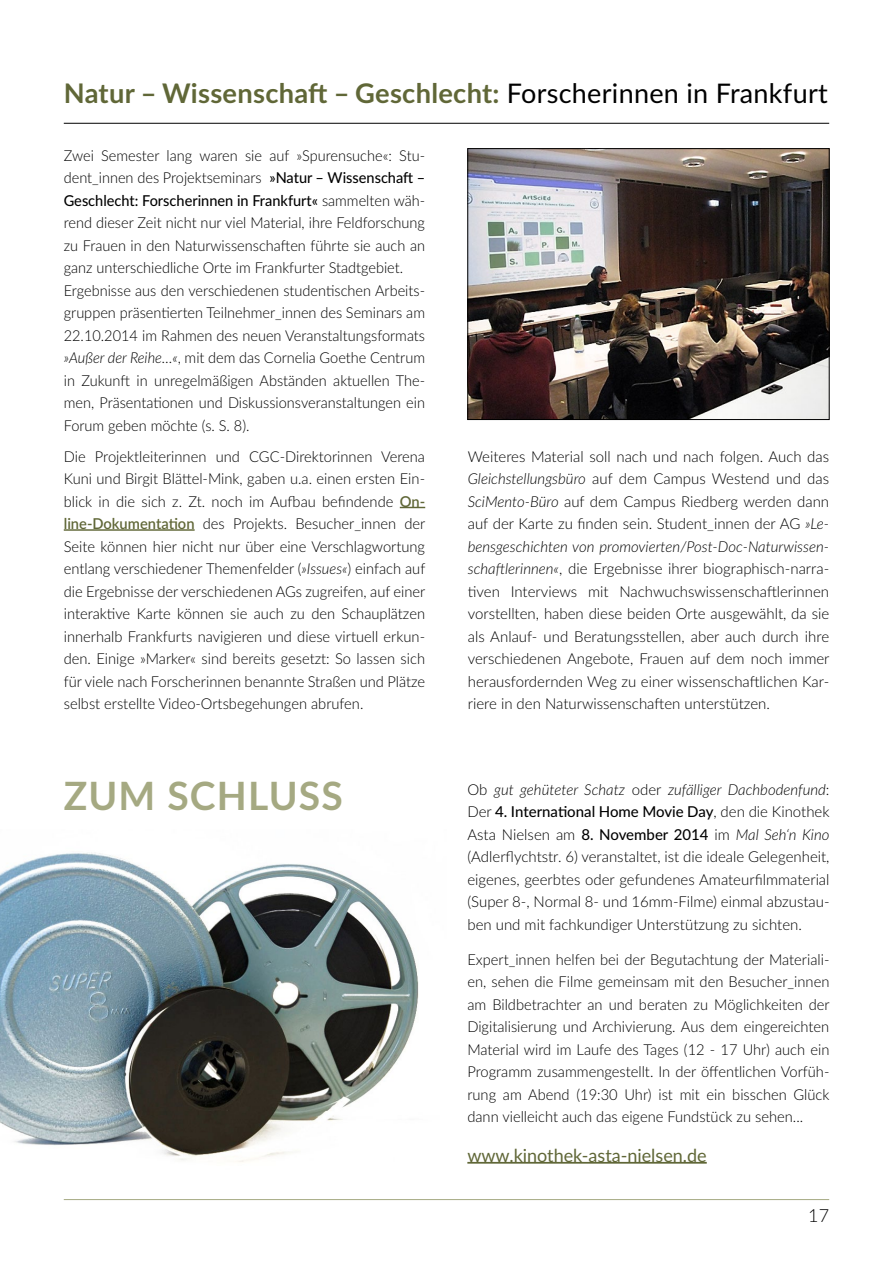
<style>
.page{position:relative;width:893px;height:1263px;background:#fff}
.page>*{position:absolute;margin:0;border:0;box-sizing:border-box;transform-origin:0 0}
.t1{font:700 39px "Lato";letter-spacing:.03em;color:#a5a982}
.t2{font:700 27px "Lato";letter-spacing:.01em;color:#606737}
.t3{font:18px "Lato";color:#606737}
.t4{font:300 18px "Lato";color:#000}
.t5{font:300 15px/22.5px "Lato";color:#000;text-align:justify}
.s1{font-weight:400;color:#000}
.s2{font-weight:500}
.s3{font-style:italic}
.s4{font-weight:600;color:#606737}
</style>
<div class="page">
<hr style="left:64px;top:1199px;width:765px;height:1px;background:#a5a982">
<img style="left:0;top:853px;width:419px;height:309px">
<svg style="left:400px;top:507px;width:25px;height:1px"></svg>
<hr style="left:64px;top:529px;width:131px;height:2px;background:#606737">
<hr style="left:64px;top:123px;width:765px;height:1px;background:#000">
<img style="left:469px;top:150px;width:359px;height:268px">
<div style="left:467px;top:148px;width:363px;height:272px;border:1px solid #000"></div>
<hr style="left:467px;top:1162px;width:240px;height:2px;background:#606737">
<h2 class="t2" style="left:64px;top:73px;width:765px">Natur – Wissenschaft – Geschlecht: <span class="s1">Forscherinnen in Frankfurt</span></h2>
<p class="t5" style="left:64px;top:143px;width:363px;text-align:left">Zwei Semester lang waren sie auf »Spurensuche«: Stu&shy;dent_innen des Projektseminars <span class="s2">»Natur – Wissenschaft – Geschlecht: Forscherinnen in Frankfurt«</span> sammelten wäh&shy;rend dieser Zeit nicht nur viel Material, ihre Feldforschung zu Frauen in den Naturwissenschaften führte sie auch an ganz unterschiedliche Orte im Frankfurter Stadtgebiet.<br>Ergebnisse aus den verschiedenen studentischen Arbeits&shy;gruppen präsentierten Teilnehmer_innen des Seminars am 22.10.2014 im Rahmen des neuen Veranstaltungsformats <span class="s3">»Außer der Reihe…«</span>, mit dem das Cornelia Goethe Centrum in Zukunft in unregelmäßigen Abständen aktuellen The&shy;men, Präsentationen und Diskussionsveranstaltungen ein Forum geben möchte (s. S. 8).</p>
<p class="t5" style="left:64px;top:444px;width:363px">Die Projektleiterinnen und CGC-Direktorinnen Verena Kuni und Birgit Blättel-Mink, gaben u.a. einen ersten Ein&shy;blick in die sich z. Zt. noch im Aufbau befindende <span class="s4">On&shy;line-Dokumentation</span> des Projekts. Besucher_innen der Seite können hier nicht nur über eine Verschlagwortung entlang verschiedener Themenfelder (<span class="s3">»Issues«</span>) einfach auf die Ergebnisse der verschiedenen AGs zugreifen, auf einer interaktive Karte können sie auch zu den Schauplätzen innerhalb Frankfurts navigieren und diese virtuell erkun&shy;den. Einige »Marker« sind bereits gesetzt: So lassen sich für viele nach Forscherinnen benannte Straßen und Plätze selbst erstellte Video-Ortsbegehungen abrufen.</p>
<p class="t5" style="left:468px;top:445px;width:363px">Weiteres Material soll nach und nach folgen. Auch das <span class="s3">Gleichstellungsbüro</span> auf dem Campus Westend und das <span class="s3">SciMento-Büro</span> auf dem Campus Riedberg werden dann auf der Karte zu finden sein. Student_innen der AG <span class="s3">»Le&shy;bensgeschichten von promovierten/Post-Doc-Naturwissen&shy;schaftlerinnen«</span>, die Ergebnisse ihrer biographisch-narra&shy;tiven Interviews mit Nachwuchswissenschaftlerinnen vorstellten, haben diese beiden Orte ausgewählt, da sie als Anlauf- und Beratungsstellen, aber auch durch ihre verschiedenen Angebote, Frauen auf dem noch immer herausfordernden Weg zu einer wissenschaftlichen Kar&shy;riere in den Naturwissenschaften unterstützen.</p>
<h1 class="t1" style="left:64px;top:767px;width:280px">ZUM SCHLUSS</h1>
<p class="t5" style="left:467px;top:777px;width:364px">Ob <span class="s3">gut gehüteter Schatz</span> oder <span class="s3">zufälliger Dachbodenfund</span>:<br>Der <span class="s2">4. International Home Movie Day</span>, den die Kinothek Asta Nielsen am <span class="s2">8. November 2014</span> im <span class="s3">Mal Seh‘n Kino </span>(Adlerflychtstr. 6) veranstaltet, ist die ideale Gelegenheit, eigenes, geerbtes oder gefundenes Amateurfilmmaterial (Super 8-, Normal 8- und 16mm-Filme) einmal abzustau&shy;ben und mit fachkundiger Unterstützung zu sichten.</p>
<p class="t5" style="left:467px;top:948px;width:364px">Expert_innen helfen bei der Begutachtung der Materiali&shy;en, sehen die Filme gemeinsam mit den Besucher_innen am Bildbetrachter an und beraten zu Möglichkeiten der Digitalisierung und Archivierung. Aus dem eingereichten Material wird im Laufe des Tages (12 - 17 Uhr) auch ein Programm zusammengestellt. In der öffentlichen Vorfüh&shy;rung am Abend (19:30 Uhr) ist mit ein bisschen Glück dann vielleicht auch das eigene Fundstück zu sehen...</p>
<p class="t3" style="left:467px;top:1142px;width:241px">www.kinothek-asta-nielsen.de</p>
<p class="t4" style="left:808px;top:1203px;width:22px">17</p>
</div>
